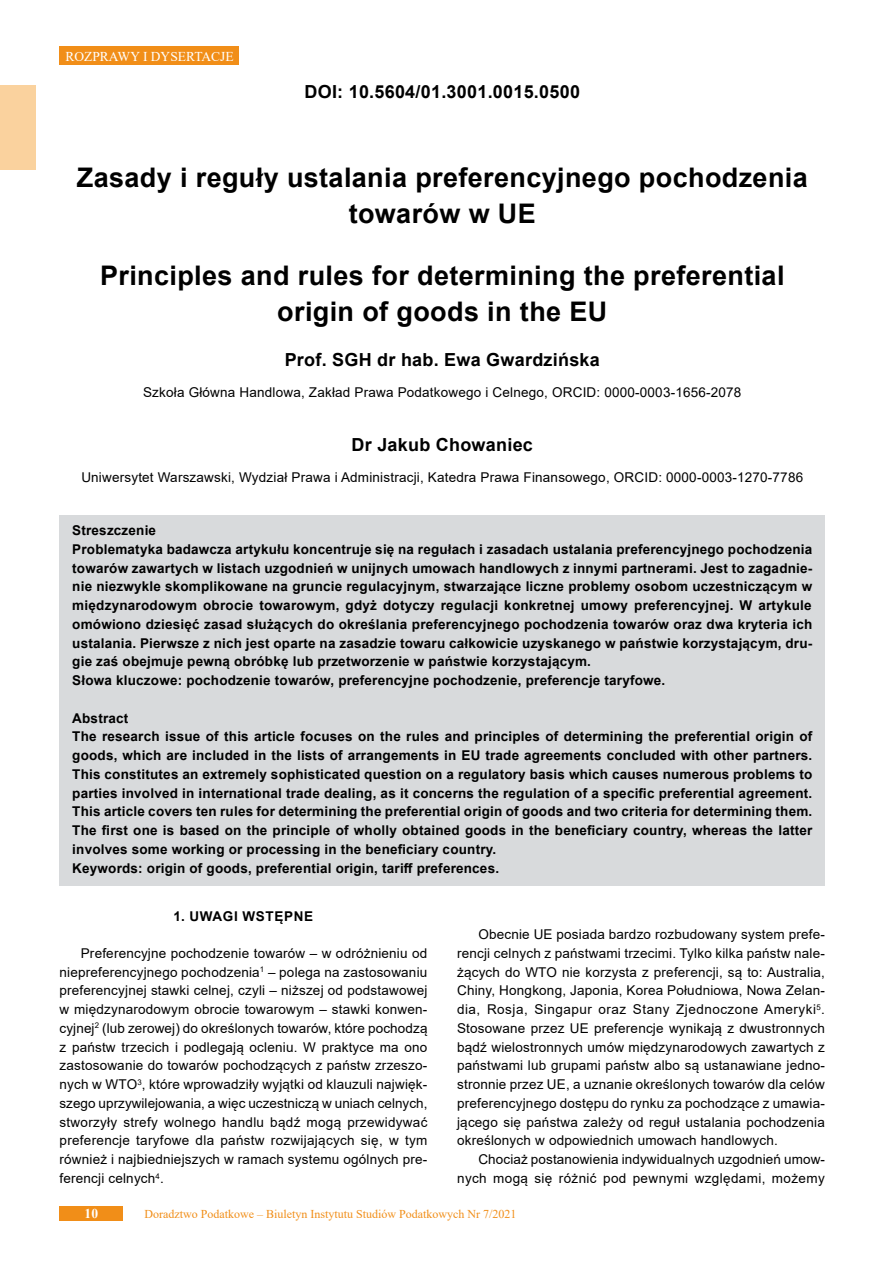
<style>
.page{position:relative;width:893px;height:1263px;background:#fff}
.page>*{position:absolute;margin:0;border:0;box-sizing:border-box;transform-origin:0 0}
.tytul{font:700 27px/36px "Arial";letter-spacing:.015em;color:#000;text-align:center}
.autor1{font:700 18px "Arial";letter-spacing:.015em;color:#000}
.doi{font:700 18px "Arial";letter-spacing:.015em;color:#000}
.lead{font:700 13.5px/18.8px "Arial";letter-spacing:.015em;color:#000;text-align:justify}
.tekst{font:13.5px/18.8px "Arial";letter-spacing:.015em;color:#000;text-align:justify}
.inf_o_autorze{font:13.5px "Arial";letter-spacing:.015em;color:#000}
.t1{font:13.5px "Times New Roman";color:#fff}
.Srodtytul{font:700 13.5px "Arial";letter-spacing:.05em;color:#000}
.t2{font:700 13.5px "Times New Roman";color:#fff}
.t3{font:12px "Times New Roman";color:#f18e18}
</style>
<div class="page">
<div style="left:60px;top:1205px;width:63px;height:15px;background:#f18e18"></div>
<div style="left:60px;top:46px;width:179px;height:19px;background:#f18e18"></div>
<div style="left:0;top:85px;width:36px;height:85px;background:#fad29e"></div>
<div style="left:60px;top:515px;width:765px;height:34px;background:#d8dadc"></div>
<div style="left:60px;top:533px;width:765px;height:147px;background:#d8dadc"></div>
<div style="left:60px;top:665px;width:765px;height:34px;background:#d8dadc"></div>
<div style="left:60px;top:683px;width:765px;height:34px;background:#d8dadc"></div>
<div style="left:60px;top:702px;width:765px;height:34px;background:#d8dadc"></div>
<div style="left:60px;top:721px;width:765px;height:146px;background:#d8dadc"></div>
<div style="left:60px;top:852px;width:765px;height:34px;background:#d8dadc"></div>
<p class="t1" style="left:65px;top:47px;width:170px">ROZPRAWY I DYSERTACJE</p>
<p class="doi" style="left:304px;top:79px;width:277px">DOI: 10.5604/01.3001.0015.0500</p>
<p class="tytul" style="left:77px;top:160px;width:732px">Zasady i reguły ustalania preferencyjnego pochodzenia towarów w UE</p>
<p class="tytul" style="left:100px;top:258px;width:686px">Principles and rules for determining the preferential origin of goods in the EU</p>
<p class="autor1" style="left:285px;top:347px;width:317px">Prof. SGH dr hab. Ewa Gwardzińska</p>
<p class="inf_o_autorze" style="left:143px;top:383px;width:600px">Szkoła Główna Handlowa, Zakład Prawa Podatkowego i Celnego, ORCID: 0000-0003-1656-2078</p>
<p class="autor1" style="left:352px;top:432px;width:183px">Dr Jakub Chowaniec</p>
<p class="inf_o_autorze" style="left:81px;top:468px;width:723px">Uniwersytet Warszawski, Wydział Prawa i Administracji, Katedra Prawa Finansowego, ORCID: 0000-0003-1270-7786</p>
<p class="lead" style="left:72px;top:521px;width:85px">Streszczenie</p>
<p class="lead" style="left:72px;top:540px;width:741px">Problematyka badawcza artykułu koncentruje się na regułach i zasadach ustalania preferencyjnego pochodzenia towarów zawartych w listach uzgodnień w unijnych umowach handlowych z innymi partnerami. Jest to zagadnie&shy;nie niezwykle skomplikowane na gruncie regulacyjnym, stwarzające liczne problemy osobom uczestniczącym w międzynarodowym obrocie towarowym, gdyż dotyczy regulacji konkretnej umowy preferencyjnej. W artykule omówiono dziesięć zasad służących do określania preferencyjnego pochodzenia towarów oraz dwa kryteria ich ustalania. Pierwsze z nich jest oparte na zasadzie towaru całkowicie uzyskanego w państwie korzystającym, dru&shy;gie zaś obejmuje pewną obróbkę lub przetworzenie w państwie korzystającym.</p>
<p class="lead" style="left:72px;top:671px;width:595px">Słowa kluczowe: pochodzenie towarów, preferencyjne pochodzenie, preferencje taryfowe.</p>
<p class="lead" style="left:72px;top:709px;width:58px">Abstract</p>
<p class="lead" style="left:72px;top:727px;width:741px">The research issue of this article focuses on the rules and principles of determining the preferential origin of goods, which are included in the lists of arrangements in EU trade agreements concluded with other partners.<br>This constitutes an extremely sophisticated question on a regulatory basis which causes numerous problems to parties involved in international trade dealing, as it concerns the regulation of a specific preferential agreement.<br>This article covers ten rules for determining the preferential origin of goods and two criteria for determining them.<br>The first one is based on the principle of wholly obtained goods in the beneficiary country, whereas the latter involves some working or processing in the beneficiary country.</p>
<p class="lead" style="left:72px;top:859px;width:428px">Keywords: origin of goods, preferential origin, tariff preferences.</p>
<p class="Srodtytul" style="left:174px;top:907px;width:141px">1. UWAGI WSTĘPNE</p>
<p class="tekst" style="left:60px;top:944px;width:369px;text-indent:21px">Preferencyjne pochodzenie towarów – w odróżnieniu od niepreferencyjnego pochodzenia<sup>1</sup> – polega na zastosowaniu preferencyjnej stawki celnej, czyli – niższej od podstawowej w międzynarodowym obrocie towarowym – stawki konwen&shy;cyjnej<sup>2</sup> (lub zerowej) do określonych towarów, które pochodzą z państw trzecich i podlegają ocleniu. W praktyce ma ono zastosowanie do towarów pochodzących z państw zrzeszo&shy;nych w WTO<sup>3</sup>, które wprowadziły wyjątki od klauzuli najwięk&shy;szego uprzywilejowania, a więc uczestniczą w uniach celnych, stworzyły strefy wolnego handlu bądź mogą przewidywać preferencje taryfowe dla państw rozwijających się, w tym również i najbiedniejszych w ramach systemu ogólnych pre&shy;ferencji celnych<sup>4</sup>.</p>
<p class="tekst" style="left:457px;top:925px;width:369px;text-indent:21px">Obecnie UE posiada bardzo rozbudowany system prefe&shy;rencji celnych z państwami trzecimi. Tylko kilka państw nale&shy;żących do WTO nie korzysta z preferencji, są to: Australia, Chiny, Hongkong, Japonia, Korea Południowa, Nowa Zelan&shy;dia, Rosja, Singapur oraz Stany Zjednoczone Ameryki<sup>5</sup>.<br>Stosowane przez UE preferencje wynikają z dwustronnych bądź wielostronnych umów międzynarodowych zawartych z państwami lub grupami państw albo są ustanawiane jedno&shy;stronnie przez UE, a uznanie określonych towarów dla celów preferencyjnego dostępu do rynku za pochodzące z umawia&shy;jącego się państwa zależy od reguł ustalania pochodzenia określonych w odpowiednich umowach handlowych.</p>
<p class="tekst" style="left:457px;top:1150px;width:369px;text-align:right">Chociaż postanowienia indywidualnych uzgodnień umow&shy;nych mogą się różnić pod pewnymi względami, możemy</p>
<p class="t2" style="left:85px;top:1204px;width:15px">10</p>
<p class="t3" style="left:145px;top:1205px;width:373px">Doradztwo Podatkowe – Biuletyn Instytutu Studiów Podatkowych Nr 7/2021</p>
</div>
